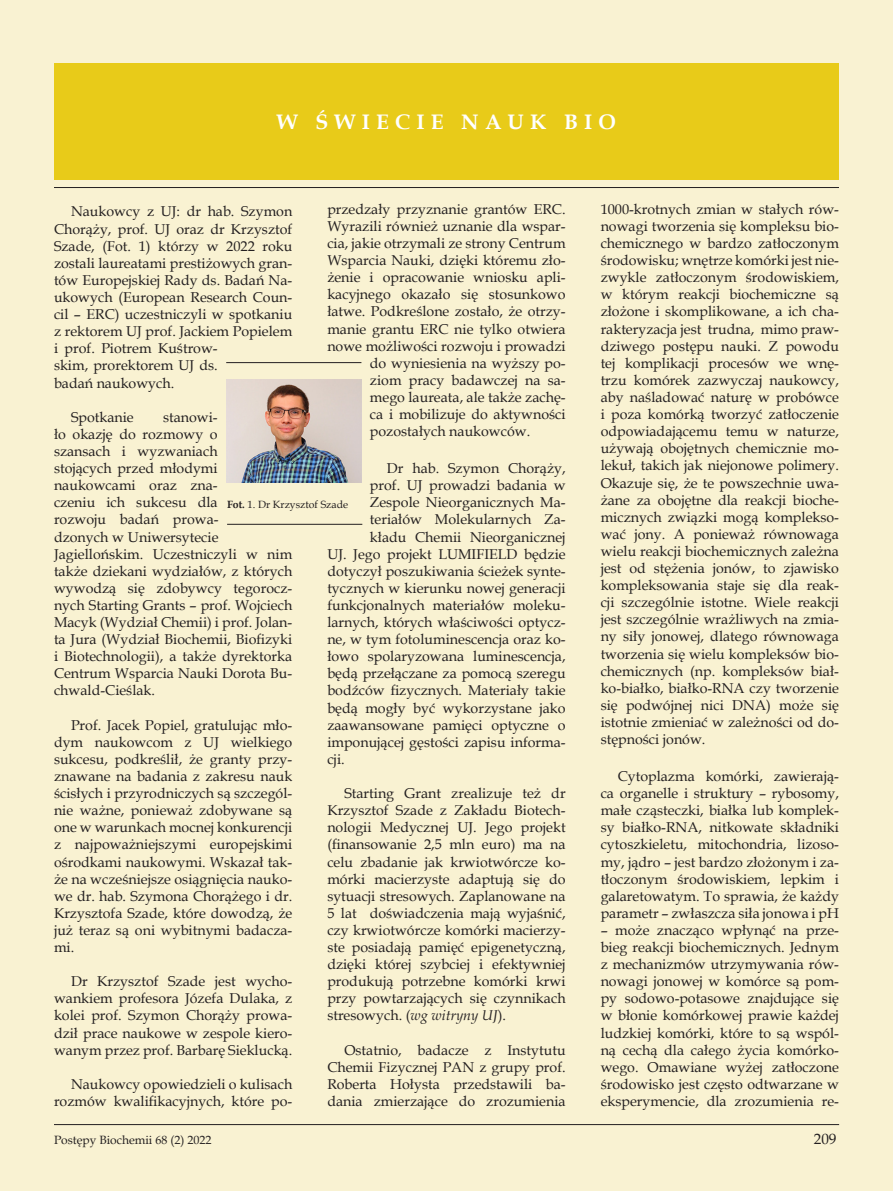
<style>
.page{position:relative;width:893px;height:1191px;background:#f9f2d2}
.page>*{position:absolute;margin:0;border:0;box-sizing:border-box;transform-origin:0 0}
.Tytul_glowny{font:700 21px "Book Antiqua";letter-spacing:.295em;color:#fff}
.t1{font:15px "Book Antiqua";color:#231f20}
.Body_tekst{font:14.25px/17.1px "Book Antiqua";color:#231f20;text-align:justify}
.t2{font:12px "Book Antiqua";color:#231f20}
.Figura{font:10.5px "Book Antiqua";color:#231f20}
.s1{font-style:italic}
.s2{font-weight:700}
</style>
<div class="page">
<hr style="left:54px;top:1124px;width:785px;height:1px;background:#231f20">
<div style="left:54px;top:63px;width:785px;height:116px;background:#e8cb19"></div>
<hr style="left:54px;top:187px;width:785px;height:1px;background:#231f20">
<img style="left:226px;top:379px;width:135px;height:104px">
<hr style="left:226px;top:362px;width:135px;height:1px;background:#231f20">
<hr style="left:227px;top:524px;width:135px;height:1px;background:#231f20">
<p class="Tytul_glowny" style="left:277px;top:107px;width:341px">W ŚWIECIE NAUK BIO</p>
<p class="Body_tekst" style="left:327px;top:200px;width:240px">przedzały przyznanie grantów ERC.</p>
<p class="Body_tekst" style="left:327px;top:217px;width:240px">Wyrazili również uznanie dla wspar-</p>
<p class="Body_tekst" style="left:327px;top:234px;width:240px">cia, jakie otrzymali ze strony Centrum</p>
<p class="Body_tekst" style="left:327px;top:251px;width:240px">Wsparcia Nauki, dzięki któremu zło-</p>
<p class="Body_tekst" style="left:327px;top:268px;width:240px">żenie i opracowanie wniosku apli-</p>
<p class="Body_tekst" style="left:327px;top:286px;width:240px">kacyjnego okazało się stosunkowo</p>
<p class="Body_tekst" style="left:327px;top:303px;width:240px">łatwe. Podkreślone zostało, że otrzy-</p>
<p class="Body_tekst" style="left:327px;top:320px;width:240px">manie grantu ERC nie tylko otwiera</p>
<p class="Body_tekst" style="left:327px;top:337px;width:240px">nowe możliwości rozwoju i prowadzi</p>
<p class="Body_tekst" style="left:370px;top:354px;width:197px">do wyniesienia na wyższy po-</p>
<p class="Body_tekst" style="left:370px;top:371px;width:197px">ziom pracy badawczej na sa-</p>
<p class="Body_tekst" style="left:370px;top:388px;width:197px">mego laureata, ale także zachę-</p>
<p class="Body_tekst" style="left:370px;top:405px;width:197px">ca i mobilizuje do aktywności</p>
<p class="Body_tekst" style="left:370px;top:422px;width:162px">pozostałych naukowców.</p>
<p class="Body_tekst" style="left:387px;top:459px;width:180px">Dr hab. Szymon Chorąży,</p>
<p class="Body_tekst" style="left:370px;top:476px;width:197px">prof. UJ prowadzi badania w</p>
<p class="Body_tekst" style="left:370px;top:493px;width:197px">Zespole Nieorganicznych Ma-</p>
<p class="Body_tekst" style="left:370px;top:510px;width:197px">teriałów Molekularnych Za-</p>
<p class="Body_tekst" style="left:370px;top:528px;width:197px">kładu Chemii Nieorganicznej</p>
<p class="Body_tekst" style="left:327px;top:545px;width:240px">UJ. Jego projekt LUMIFIELD będzie</p>
<p class="Body_tekst" style="left:327px;top:562px;width:240px">dotyczył poszukiwania ścieżek synte-</p>
<p class="Body_tekst" style="left:327px;top:579px;width:240px">tycznych w kierunku nowej generacji</p>
<p class="Body_tekst" style="left:327px;top:596px;width:240px">funkcjonalnych materiałów moleku-</p>
<p class="Body_tekst" style="left:327px;top:613px;width:240px">larnych, których właściwości optycz-</p>
<p class="Body_tekst" style="left:327px;top:630px;width:240px">ne, w tym fotoluminescencja oraz ko-</p>
<p class="Body_tekst" style="left:327px;top:647px;width:240px">łowo spolaryzowana luminescencja,</p>
<p class="Body_tekst" style="left:327px;top:664px;width:240px">będą przełączane za pomocą szeregu</p>
<p class="Body_tekst" style="left:327px;top:681px;width:240px">bodźców fizycznych. Materiały takie</p>
<p class="Body_tekst" style="left:327px;top:699px;width:240px">będą mogły być wykorzystane jako</p>
<p class="Body_tekst" style="left:327px;top:716px;width:240px">zaawansowane pamięci optyczne o</p>
<p class="Body_tekst" style="left:327px;top:733px;width:240px">imponującej gęstości zapisu informa-</p>
<p class="Body_tekst" style="left:327px;top:750px;width:19px">cji.</p>
<p class="Body_tekst" style="left:327px;top:784px;width:240px;text-indent:17px">Starting Grant zrealizuje też dr Krzysztof Szade z Zakładu Biotech&shy;nologii Medycznej UJ. Jego projekt (finansowanie 2,5 mln euro) ma na celu zbadanie jak krwiotwórcze ko&shy;mórki macierzyste adaptują się do sytuacji stresowych. Zaplanowane na 5 lat doświadczenia mają wyjaśnić, czy krwiotwórcze komórki macierzy&shy;ste posiadają pamięć epigenetyczną, dzięki której szybciej i efektywniej produkują potrzebne komórki krwi przy powtarzających się czynnikach stresowych. (<span class="s1">wg witryny UJ</span>).</p>
<p class="Body_tekst" style="left:327px;top:1041px;width:240px;text-indent:17px">Ostatnio, badacze z Instytutu Chemii Fizycznej PAN z grupy prof.<br>Roberta Hołysta przedstawili ba&shy;dania zmierzające do zrozumienia</p>
<p class="Body_tekst" style="left:54px;top:203px;width:240px;text-align:left;text-indent:17px">Naukowcy z UJ: dr hab. Szymon<br>Chorąży, prof. UJ oraz dr Krzysztof<br>Szade, (Fot. 1) którzy w 2022 roku zostali laureatami prestiżowych gran&shy;tów Europejskiej Rady ds. Badań Na&shy;ukowych (European Research Coun&shy;cil – ERC) uczestniczyli w spotkaniu z rektorem UJ prof. Jackiem Popielem i prof. Piotrem Kuśtrow-<br>skim, prorektorem UJ ds.<br>badań naukowych.</p>
<p class="Body_tekst" style="left:71px;top:408px;width:64px">Spotkanie</p>
<p class="Body_tekst" style="left:54px;top:408px;width:240px;text-align:left;text-indent:109px">stanowi-<br>ło okazję do rozmowy o<br>szansach i wyzwaniach<br>stojących przed młodymi naukowcami oraz zna-<br>czeniu ich sukcesu dla<br>rozwoju badań prowa-<br>dzonych w Uniwersytecie<br>Jagiellońskim. Uczestniczyli w nim także dziekani wydziałów, z których wywodzą się zdobywcy tegorocz&shy;nych Starting Grants – prof. Wojciech<br>Macyk (Wydział Chemii) i prof. Jolan&shy;ta Jura (Wydział Biochemii, Biofizyki i Biotechnologii), a także dyrektorka<br>Centrum Wsparcia Nauki Dorota Bu&shy;chwald-Cieślak.</p>
<p class="Body_tekst" style="left:54px;top:716px;width:240px;text-indent:17px">Prof. Jacek Popiel, gratulując mło&shy;dym naukowcom z UJ wielkiego sukcesu, podkreślił, że granty przy&shy;znawane na badania z zakresu nauk ścisłych i przyrodniczych są szczegól&shy;nie ważne, ponieważ zdobywane są one w warunkach mocnej konkurencji z najpoważniejszymi europejskimi ośrodkami naukowymi. Wskazał tak&shy;że na wcześniejsze osiągnięcia nauko&shy;we dr. hab. Szymona Chorążego i dr.<br>Krzysztofa Szade, które dowodzą, że już teraz są oni wybitnymi badacza&shy;mi.</p>
<p class="Body_tekst" style="left:54px;top:972px;width:240px;text-indent:17px">Dr Krzysztof Szade jest wycho&shy;wankiem profesora Józefa Dulaka, z kolei prof. Szymon Chorąży prowa&shy;dził prace naukowe w zespole kiero&shy;wanym przez prof. Barbarę Sieklucką.</p>
<p class="Body_tekst" style="left:54px;top:1075px;width:240px;text-align:right">Naukowcy opowiedzieli o kulisach rozmów kwalifikacyjnych, które po-</p>
<p class="Figura" style="left:227px;top:497px;width:123px"><span class="s2">Fot.</span> 1. Dr Krzysztof Szade</p>
<p class="Body_tekst" style="left:601px;top:200px;width:240px">1000-krotnych zmian w stałych rów&shy;nowagi tworzenia się kompleksu bio&shy;chemicznego w bardzo zatłoczonym środowisku; wnętrze komórki jest nie&shy;zwykle zatłoczonym środowiskiem, w którym reakcji biochemiczne są złożone i skomplikowane, a ich cha&shy;rakteryzacja jest trudna, mimo praw&shy;dziwego postępu nauki. Z powodu tej komplikacji procesów we wnę&shy;trzu komórek zazwyczaj naukowcy, aby naśladować naturę w probówce i poza komórką tworzyć zatłoczenie odpowiadającemu temu w naturze, używają obojętnych chemicznie mo&shy;lekuł, takich jak niejonowe polimery.<br>Okazuje się, że te powszechnie uwa&shy;żane za obojętne dla reakcji bioche&shy;micznych związki mogą komplekso&shy;wać jony. A ponieważ równowaga wielu reakcji biochemicznych zależna jest od stężenia jonów, to zjawisko kompleksowania staje się dla reak&shy;cji szczególnie istotne. Wiele reakcji jest szczególnie wrażliwych na zmia&shy;ny siły jonowej, dlatego równowaga tworzenia się wielu kompleksów bio&shy;chemicznych (np. kompleksów biał&shy;ko-białko, białko-RNA czy tworzenie się podwójnej nici DNA) może się istotnie zmieniać w zależności od do&shy;stępności jonów.</p>
<p class="Body_tekst" style="left:601px;top:767px;width:240px;text-indent:17px">Cytoplazma komórki, zawierają&shy;ca organelle i struktury – rybosomy, małe cząsteczki, białka lub komplek&shy;sy białko-RNA, nitkowate składniki cytoszkieletu, mitochondria, lizoso&shy;my, jądro – jest bardzo złożonym i za&shy;tłoczonym środowiskiem, lepkim i galaretowatym. To sprawia, że każdy parametr – zwłaszcza siła jonowa i pH</p>
<p class="Body_tekst" style="left:601px;top:921px;width:240px">– może znacząco wpłynąć na prze&shy;bieg reakcji biochemicznych. Jednym z mechanizmów utrzymywania rów&shy;nowagi jonowej w komórce są pom&shy;py sodowo-potasowe znajdujące się w błonie komórkowej prawie każdej ludzkiej komórki, które to są wspól&shy;ną cechą dla całego życia komórko&shy;wego. Omawiane wyżej zatłoczone środowisko jest często odtwarzane w eksperymencie, dla zrozumienia re-</p>
<p class="t2" style="left:54px;top:1131px;width:159px">Postępy Biochemii 68 (2) 2022</p>
<p class="t1" style="left:814px;top:1128px;width:24px">209</p>
</div>
